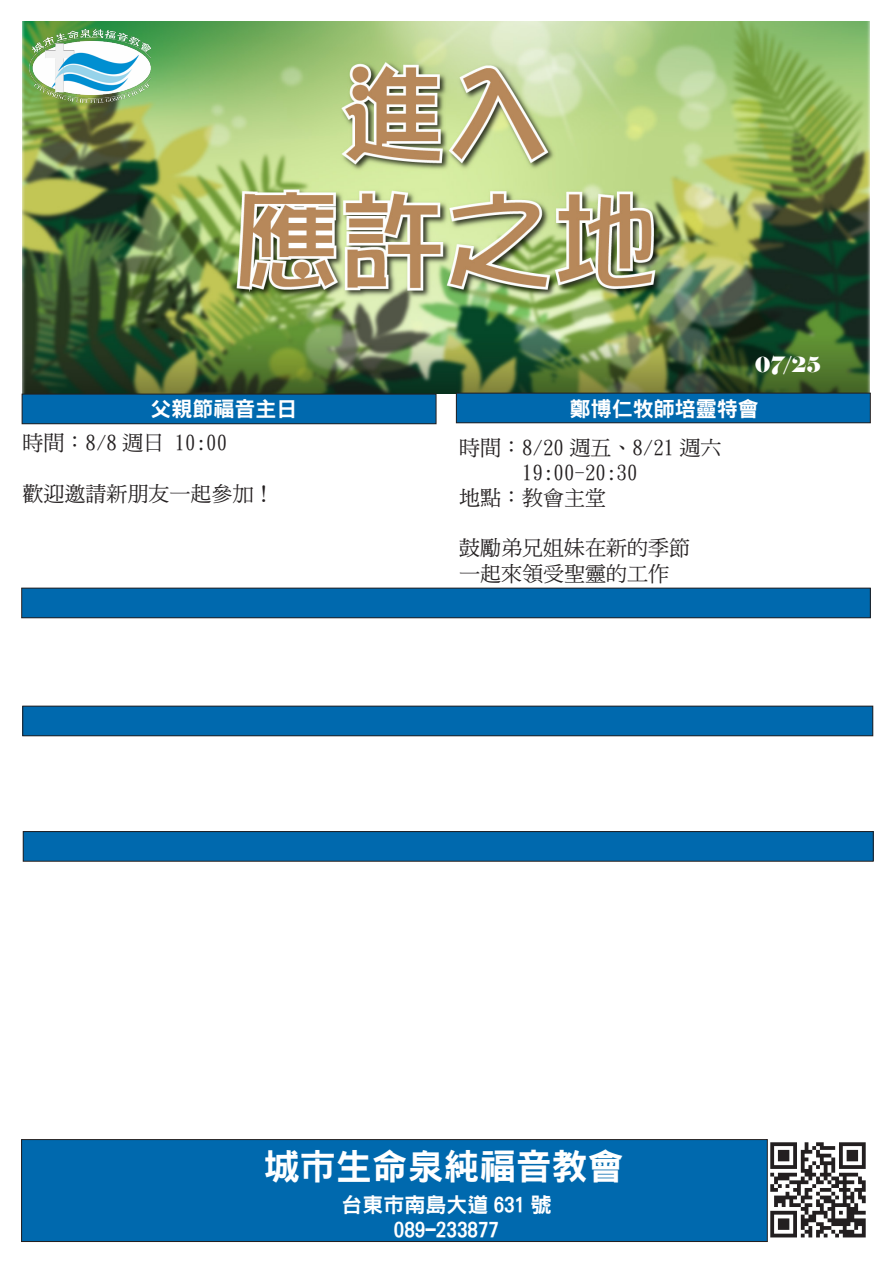
<style>
.page{position:relative;width:893px;height:1263px;background:#fff}
.page>*{position:absolute;margin:0;border:0;box-sizing:border-box;transform-origin:0 0}
.t1{font:36px "DFN Hei XB HK BF";color:#fff}
.t2{font:21px "DF Ming Md HK BF";color:#231f20}
.t3{font:21px "DFN Hei XB HK BF";color:#fff}
.t4{font:21px "Elephant";color:#fff}
</style>
<div class="page">
<img style="left:22px;top:21px;width:848px;height:373px">
<div style="left:456px;top:393px;width:414px;height:30px;background:#0069ae"></div>
<div style="left:456px;top:393px;width:414px;height:30px;border:1px solid #231f20"></div>
<div style="left:22px;top:588px;width:848px;height:30px;background:#0069ae"></div>
<div style="left:21px;top:588px;width:849px;height:30px;border:1px solid #231f20"></div>
<div style="left:23px;top:706px;width:850px;height:30px;background:#0069ae"></div>
<div style="left:23px;top:706px;width:850px;height:30px;border:1px solid #231f20"></div>
<div style="left:22px;top:1139px;width:745px;height:102px;background:#0069ae"></div>
<div style="left:21px;top:1139px;width:746px;height:103px;border:1px solid #231f20"></div>
<img style="left:770px;top:1142px;width:96px;height:96px">
<div style="left:22px;top:394px;width:414px;height:30px;background:#0069ae"></div>
<div style="left:22px;top:394px;width:414px;height:30px;border:1px solid #231f20"></div>
<img style="left:30px;top:30px;width:121px;height:73px">
<div style="left:23px;top:831px;width:850px;height:30px;background:#0069ae"></div>
<div style="left:23px;top:831px;width:850px;height:30px;border:1px solid #231f20"></div>
<p class="t3" style="left:150px;top:398px;width:149px">父親節福音主日</p>
<p class="t2" style="left:23px;top:432px;width:206px">時間：8/8 週日 10:00</p>
<p class="t2" style="left:23px;top:483px;width:254px">歡迎邀請新朋友一起參加！</p>
<p class="t4" style="left:755px;top:351px;width:68px">07/25</p>
<p class="t3" style="left:570px;top:398px;width:190px">鄭博仁牧師培靈特會</p>
<p class="t2" style="left:459px;top:437px;width:264px">時間：8/20 週五、8/21 週六</p>
<p class="t2" style="left:522px;top:462px;width:117px">19:00-20:30</p>
<p class="t2" style="left:459px;top:487px;width:148px">地點：教會主堂</p>
<p class="t2" style="left:459px;top:537px;width:232px">鼓勵弟兄姐妹在新的季節</p>
<p class="t2" style="left:459px;top:563px;width:211px">一起來領受聖靈的工作</p>
<p class="t1" style="left:264px;top:1148px;width:361px">城市生命泉純福音教會</p>
<p class="t3" style="left:341px;top:1194px;width:212px">台東市南島大道 631 號</p>
<p class="t3" style="left:394px;top:1219px;width:106px">089-233877</p>
</div>
